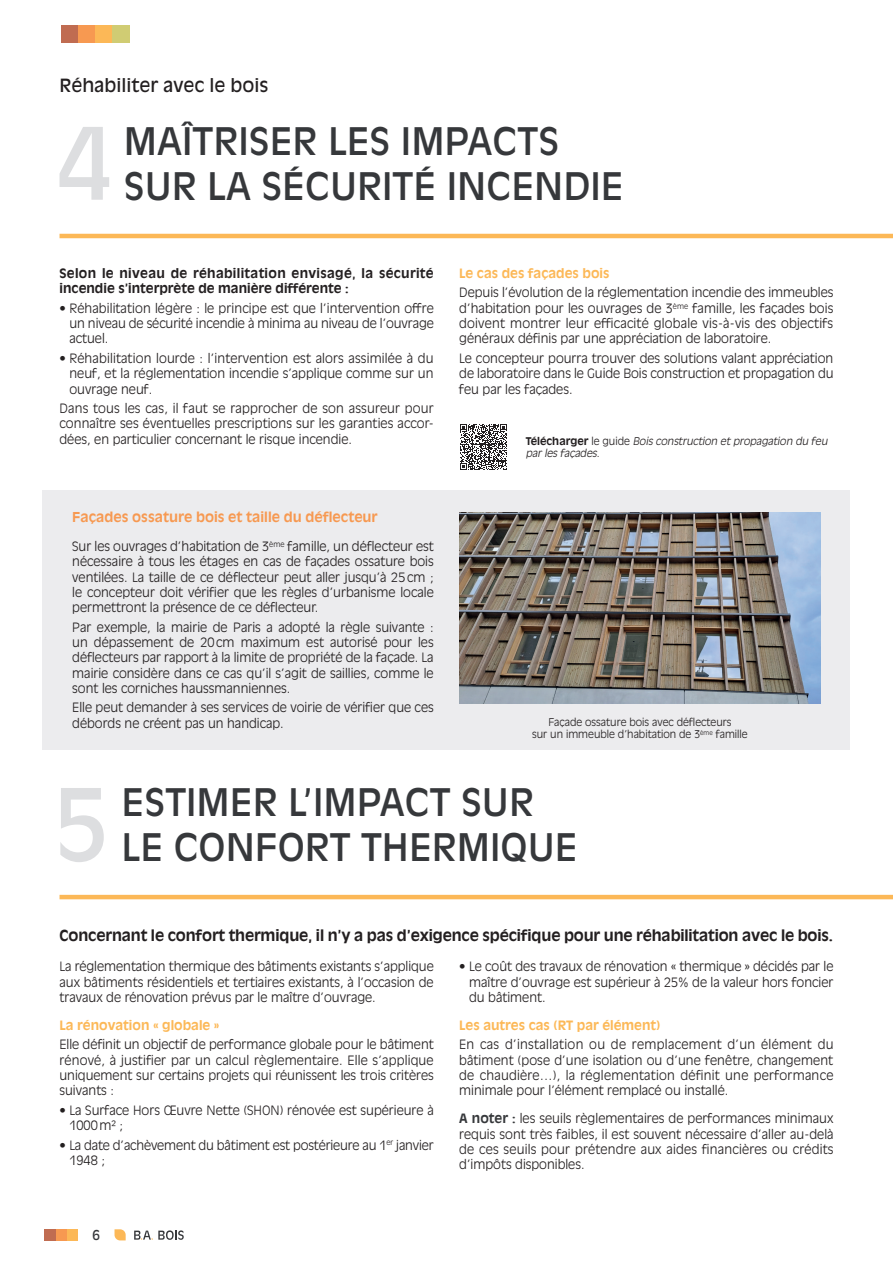
<style>
.page{position:relative;width:893px;height:1263px;background:#fff}
.page>*{position:absolute;margin:0;border:0;box-sizing:border-box;transform-origin:0 0}
.t1{font:98.1px "Antique Olive Std";color:#dddee0}
.t2{font:37.5px/45px "Antique Olive Std";color:#36383b}
.t3{font:18px "Antique Olive Std";color:#231f20}
.t4{font:700 15px "Antique Olive Std";letter-spacing:-.01em;color:#231f20}
.t5{font:700 13.5px "Antique Olive Std";color:#f79951}
.t6{font:13.5px "Antique Olive Std";color:#36383b}
.t7{font:300 12.75px/15.3px "Antique Olive Std";color:#231f20;text-align:justify}
.t8{font:700 12.75px/15.3px "Antique Olive Std";letter-spacing:.025em;color:#231f20}
.t9{font:700 12.75px "Antique Olive Std";color:#fcb857}
.t10{font:300 10.5px/12.6px "Antique Olive Std";color:#231f20;text-align:center}
.t11{font:italic 300 10.5px/12.6px "Antique Olive Std";color:#231f20}
.s1{font-weight:700;font-style:normal}
.s2{font-style:normal}
.s3{font-weight:700;color:#36383b}
</style>
<div class="page">
<hr style="left:60px;top:234px;width:833px;height:4px;background:#fcb857">
<div style="left:67px;top:1229px;width:11px;height:11px;background:#fcb857"></div>
<svg style="left:115px;top:1229px;width:11px;height:11px"></svg>
<div style="left:56px;top:1229px;width:11px;height:11px;background:#f79951"></div>
<div style="left:45px;top:1229px;width:11px;height:11px;background:#c06c51"></div>
<svg style="left:134px;top:1230px;width:50px;height:10px"></svg>
<div style="left:43px;top:491px;width:807px;height:259px;background:#ececee"></div>
<img style="left:459px;top:512px;width:362px;height:192px">
<hr style="left:60px;top:895px;width:833px;height:4px;background:#fcb857">
<div style="left:62px;top:26px;width:17px;height:17px;background:#c06c51"></div>
<div style="left:79px;top:26px;width:17px;height:17px;background:#f79951"></div>
<div style="left:96px;top:26px;width:17px;height:17px;background:#fcb857"></div>
<div style="left:113px;top:26px;width:17px;height:17px;background:#d0cc73"></div>
<svg style="left:460px;top:424px;width:46px;height:46px"></svg>
<p class="t3" style="left:60px;top:74px;width:211px">Réhabiliter avec le bois</p>
<p class="t1" style="left:57px;top:105px;width:56px">4</p>
<p class="t2" style="left:124px;top:119px;width:501px">MAÎTRISER LES IMPACTS<br>SUR LA SÉCURITÉ INCENDIE</p>
<p class="t8" style="left:60px;top:266px;width:376px">Selon le niveau de réhabilitation envisagé, la sécurité incendie s’interprète de manière différente :</p>
<p class="t7" style="left:69px;top:301px;width:366px;text-indent:-10px">• Réhabilitation légère : le principe est que l’intervention offre un niveau de sécurité incendie à minima au niveau de l’ouvrage actuel.</p>
<p class="t7" style="left:69px;top:351px;width:366px;text-indent:-10px">• Réhabilitation lourde : l’intervention est alors assimilée à du neuf, et la réglementation incendie s’applique comme sur un ouvrage neuf.</p>
<p class="t7" style="left:60px;top:401px;width:376px">Dans tous les cas, il faut se rapprocher de son assureur pour connaître ses éventuelles prescriptions sur les garanties accor&shy;dées, en particulier concernant le risque incendie.</p>
<p class="t5" style="left:72px;top:509px;width:307px">Façades ossature bois et taille du déflecteur</p>
<p class="t7" style="left:72px;top:539px;width:363px">Sur les ouvrages d’habitation de 3<sup>ème</sup> famille, un déflecteur est nécessaire à tous les étages en cas de façades ossature bois ventilées. La taille de ce déflecteur peut aller jusqu’à 25cm ; le concepteur doit vérifier que les règles d’urbanisme locale permettront la présence de ce déflecteur.</p>
<p class="t7" style="left:72px;top:619px;width:363px">Par exemple, la mairie de Paris a adopté la règle suivante : un dépassement de 20cm maximum est autorisé pour les déflecteurs par rapport à la limite de propriété de la façade. La mairie considère dans ce cas qu’il s’agit de saillies, comme le sont les corniches haussmanniennes.</p>
<p class="t7" style="left:72px;top:700px;width:363px">Elle peut demander à ses services de voirie de vérifier que ces débords ne créent pas un handicap.</p>
<p class="t9" style="left:459px;top:265px;width:152px">Le cas des façades bois</p>
<p class="t7" style="left:459px;top:285px;width:376px">Depuis l’évolution de la réglementation incendie des immeubles d’habitation pour les ouvrages de 3<sup>ème</sup> famille, les façades bois doivent montrer leur efficacité globale vis-à-vis des objectifs généraux définis par une appréciation de laboratoire.</p>
<p class="t7" style="left:459px;top:351px;width:376px">Le concepteur pourra trouver des solutions valant appréciation de laboratoire dans le Guide Bois construction et propagation du feu par les façades.</p>
<p class="t11" style="left:526px;top:435px;width:306px"><span class="s1">Té l é c h a r g e r</span> <span class="s2">l e g u i d e</span> Bois construction et propagation du feu par les façades<span class="s2">.</span></p>
<p class="t10" style="left:532px;top:715px;width:217px">Façade ossature bois avec déflecteurs<br>sur un immeuble d’habitation de 3<sup>ème</sup> famille</p>
<p class="t1" style="left:55px;top:766px;width:56px">5</p>
<p class="t2" style="left:122px;top:780px;width:457px">ESTIMER L’IMPACT SUR<br>LE CONFORT THERMIQUE</p>
<p class="t4" style="left:60px;top:926px;width:775px">Concernant le confort thermique, il n’y a pas d’exigence spécifique pour une réhabilitation avec le bois.</p>
<p class="t7" style="left:60px;top:959px;width:376px">La réglementation thermique des bâtiments existants s’applique aux bâtiments résidentiels et tertiaires existants, à l’occasion de travaux de rénovation prévus par le maître d’ouvrage.</p>
<p class="t9" style="left:60px;top:1017px;width:162px">La rénovation « globale »</p>
<p class="t7" style="left:60px;top:1037px;width:376px">Elle définit un objectif de performance globale pour le bâtiment rénové, à justifier par un calcul règlementaire. Elle s’applique uniquement sur certains projets qui réunissent les trois critères suivants :</p>
<p class="t7" style="left:69px;top:1103px;width:366px;text-indent:-10px">• La Surface Hors Œuvre Nette (SHON) rénovée est supérieure à<br>1000m² ;</p>
<p class="t7" style="left:69px;top:1137px;width:366px;text-indent:-10px">• La date d’achèvement du bâtiment est postérieure au 1<sup>er</sup> janvier<br>1948 ;</p>
<p class="t6" style="left:93px;top:1227px;width:9px">6</p>
<p class="t7" style="left:469px;top:959px;width:366px;text-indent:-10px">• Le coût des travaux de rénovation « thermique » décidés par le maître d’ouvrage est supérieur à 25% de la valeur hors foncier du bâtiment.</p>
<p class="t9" style="left:459px;top:1017px;width:203px">Les autres cas (RT par élément)</p>
<p class="t7" style="left:459px;top:1037px;width:376px">En cas d’installation ou de remplacement d’un élément du bâtiment (pose d’une isolation ou d’une fenêtre, changement de chaudière…), la réglementation définit une performance minimale pour l’élément remplacé ou installé.</p>
<p class="t7" style="left:459px;top:1111px;width:376px"><span class="s3">A noter :</span> les seuils règlementaires de performances minimaux requis sont très faibles, il est souvent nécessaire d’aller au-delà de ces seuils pour prétendre aux aides financières ou crédits d’impôts disponibles.</p>
</div>
